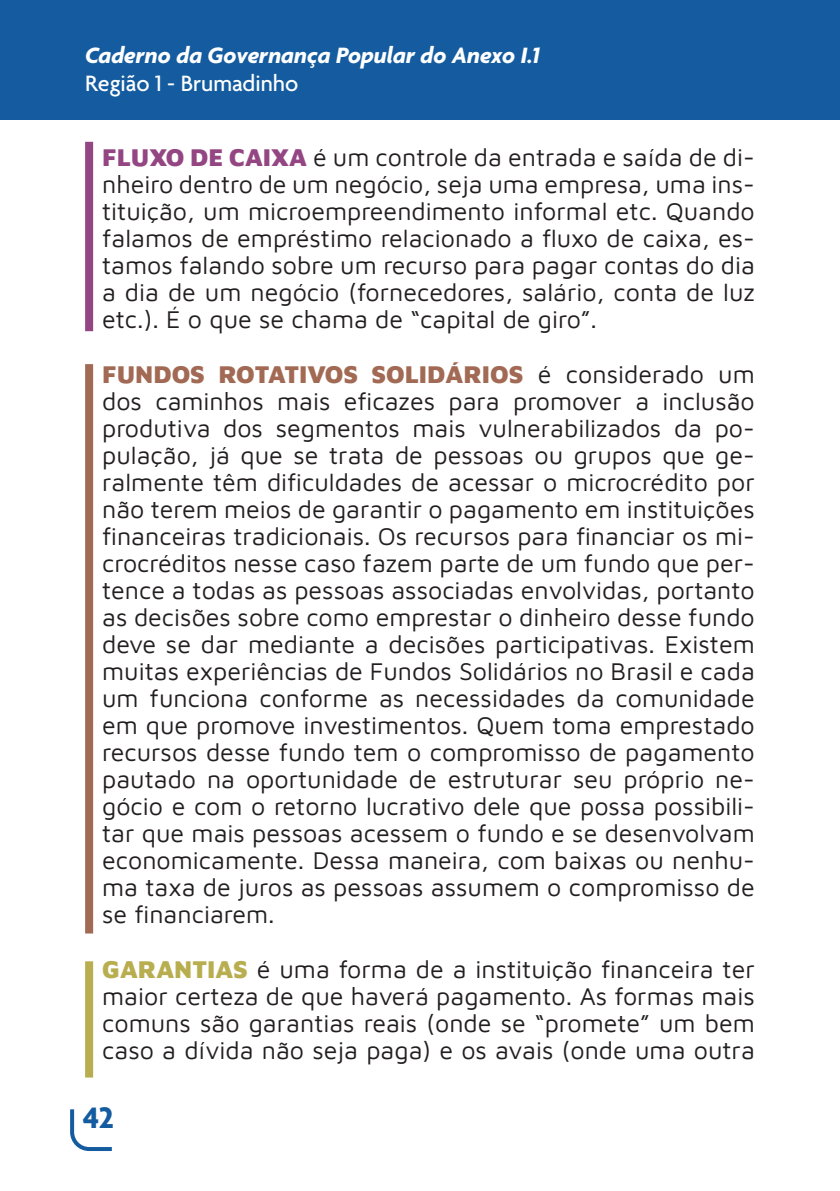
<style>
.page{position:relative;width:840px;height:1191px;background:#fff}
.page>*{position:absolute;margin:0;border:0;box-sizing:border-box;transform-origin:0 0}
.t1{font:700 32px "Agenda";color:#145c9f}
.t2{font:25px/27px "Maven Pro";color:#231f20;text-align:justify}
.t3{font:italic 700 24px "Agenda";color:#fff}
.t4{font:500 24px "Agenda";color:#fff}
.s1{color:#944683}
.s2{color:#a26a54}
.s3{color:#b8ae50}
</style>
<div class="page">
<div style="left:0;top:0;width:839px;height:119px;background:#145c9f"></div>
<div style="left:85px;top:961px;width:8px;height:116px;background:#b8ae50"></div>
<div style="left:85px;top:364px;width:8px;height:569px;background:#a26a54"></div>
<div style="left:85px;top:142px;width:8px;height:189px;background:#944683"></div>
<svg style="left:70px;top:1109px;width:42px;height:42px"></svg>
<p class="t3" style="left:85px;top:42px;width:455px">Caderno da Governança Popular do Anexo I.1</p>
<p class="t4" style="left:85px;top:70px;width:215px">Região 1 - Brumadinho</p>
<p class="t2" style="left:102px;top:142px;width:654px"><span class="s1">FLUXO DE CAIXA</span> é um controle da entrada e saída de di&shy;nheiro dentro de um negócio, seja uma empresa, uma ins&shy;tituição, um microempreendimento informal etc. Quando falamos de empréstimo relacionado a fluxo de caixa, es&shy;tamos falando sobre um recurso para pagar contas do dia a dia de um negócio (fornecedores, salário, conta de luz etc.). É o que se chama de “capital de giro”.</p>
<p class="t2" style="left:102px;top:359px;width:654px"><span class="s2">FUNDOS ROTATIVOS SOLIDÁRIOS</span> é considerado um dos caminhos mais eficazes para promover a inclusão produtiva dos segmentos mais vulnerabilizados da po&shy;pulação, já que se trata de pessoas ou grupos que ge&shy;ralmente têm dificuldades de acessar o microcrédito por não terem meios de garantir o pagamento em instituições financeiras tradicionais. Os recursos para financiar os mi&shy;crocréditos nesse caso fazem parte de um fundo que per&shy;tence a todas as pessoas associadas envolvidas, portanto as decisões sobre como emprestar o dinheiro desse fundo deve se dar mediante a decisões participativas. Existem muitas experiências de Fundos Solidários no Brasil e cada um funciona conforme as necessidades da comunidade em que promove investimentos. Quem toma emprestado recursos desse fundo tem o compromisso de pagamento pautado na oportunidade de estruturar seu próprio ne&shy;gócio e com o retorno lucrativo dele que possa possibili&shy;tar que mais pessoas acessem o fundo e se desenvolvam economicamente. Dessa maneira, com baixas ou nenhu&shy;ma taxa de juros as pessoas assumem o compromisso de se financiarem.</p>
<p class="t2" style="left:102px;top:954px;width:653px"><span class="s3">GARANTIAS</span> é uma forma de a instituição financeira ter maior certeza de que haverá pagamento. As formas mais comuns são garantias reais (onde se “promete” um bem caso a dívida não seja paga) e os avais (onde uma outra</p>
<p class="t1" style="left:83px;top:1100px;width:32px">42</p>
</div>
